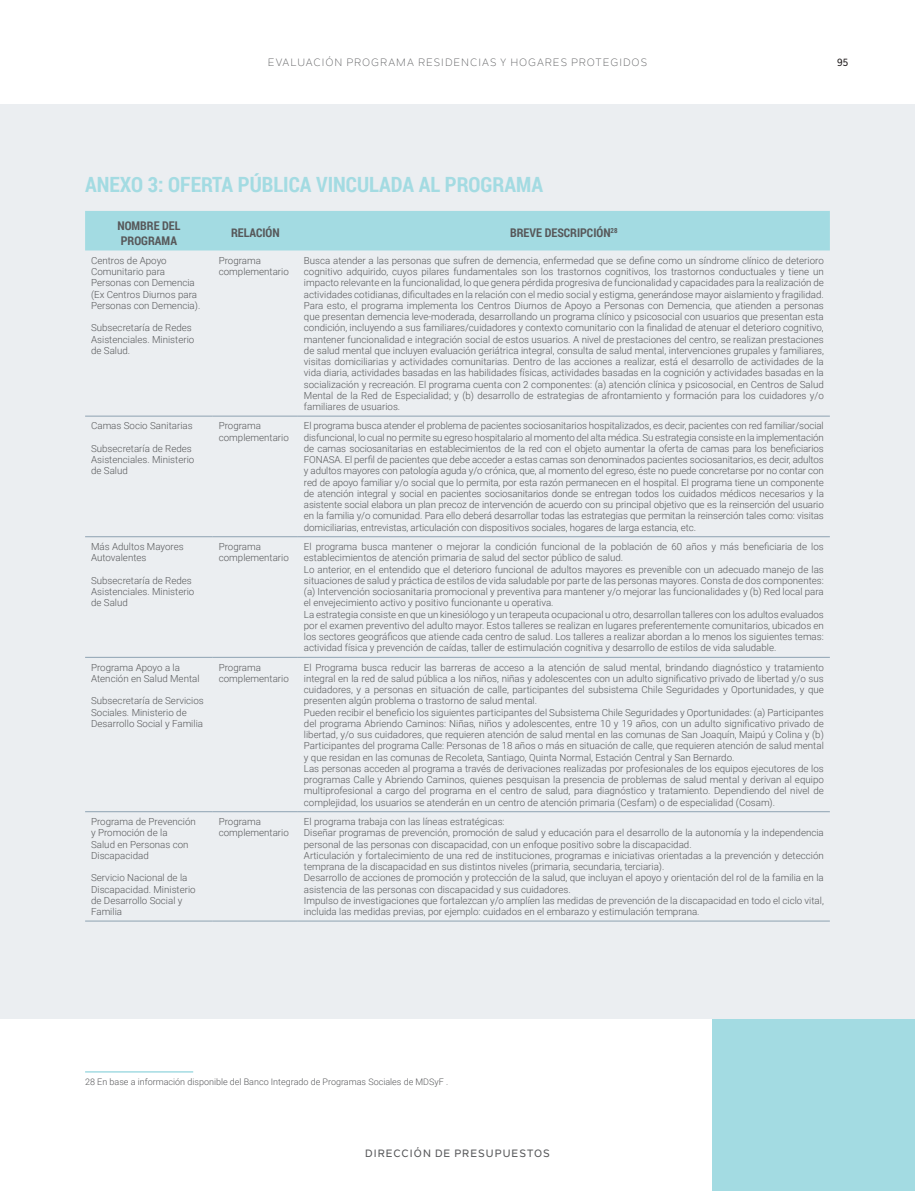
<style>
.page{position:relative;width:915px;height:1191px;background:#fff}
.page>*{position:absolute;margin:0;border:0;box-sizing:border-box;transform-origin:0 0}
.titulo{font:700 21px "Roboto Condensed";color:#a3dbe2}
.titulo_tabla{font:700 12px/15px "Roboto Condensed";color:#57585a}
.t1{font:10.5px "Nolan Next";letter-spacing:.1em;color:#57585a}
.t2{font:500 10.5px "Nolan Next";letter-spacing:.1em;color:#57585a}
.t3{font:500 10.5px "Nolan Next";color:#231f20}
.texto_tabla{font:300 9.75px/11.2px "Roboto";color:#57585a}
.pie_de_nota{font:300 9px "Roboto";color:#57585a}
</style>
<div class="page">
<div style="left:712px;top:353px;width:202px;height:838px;background:#a3dbe2"></div>
<div style="left:0;top:104px;width:914px;height:914px;background:#ebeef1"></div>
<div style="left:85px;top:211px;width:744px;height:39px;background:#a3dbe2"></div>
<hr style="left:85px;top:416px;width:128px;height:1px;background:#8da2b2">
<hr style="left:213px;top:416px;width:85px;height:1px;background:#8da2b2">
<hr style="left:298px;top:416px;width:531px;height:1px;background:#8da2b2">
<hr style="left:85px;top:536px;width:128px;height:1px;background:#8da2b2">
<hr style="left:213px;top:536px;width:85px;height:1px;background:#8da2b2">
<hr style="left:298px;top:536px;width:531px;height:1px;background:#8da2b2">
<hr style="left:85px;top:657px;width:128px;height:1px;background:#8da2b2">
<hr style="left:213px;top:657px;width:85px;height:1px;background:#8da2b2">
<hr style="left:298px;top:657px;width:531px;height:1px;background:#8da2b2">
<hr style="left:85px;top:811px;width:128px;height:1px;background:#8da2b2">
<hr style="left:213px;top:811px;width:85px;height:1px;background:#8da2b2">
<hr style="left:298px;top:811px;width:531px;height:1px;background:#8da2b2">
<hr style="left:85px;top:920px;width:128px;height:1px;background:#8da2b2">
<hr style="left:213px;top:920px;width:85px;height:1px;background:#8da2b2">
<hr style="left:298px;top:920px;width:531px;height:1px;background:#8da2b2">
<hr style="left:85px;top:1071px;width:108px;height:1px;background:#a3dbe2">
<p class="t1" style="left:268px;top:56px;width:380px">EVALUACIÓN PROGRAMA RESIDENCIAS Y HOGARES PROTEGIDOS</p>
<p class="t3" style="left:836px;top:56px;width:12px">95</p>
<p class="titulo" style="left:85px;top:170px;width:459px">ANEXO 3: OFERTA PÚBLICA VINCULADA AL PROGRAMA</p>
<p class="titulo_tabla" style="left:117px;top:217px;width:65px">NOMBRE DEL<br>PROGRAMA</p>
<p class="titulo_tabla" style="left:231px;top:225px;width:50px">RELACIÓN</p>
<p class="titulo_tabla" style="left:510px;top:225px;width:109px">BREVE DESCRIPCIÓN<sup>28</sup></p>
<p class="texto_tabla" style="left:91px;top:254px;width:111px">Centros de Apoyo<br>Comunitario para<br>Personas con Demencia (Ex Centros Diurnos para<br>Personas con Demencia).</p>
<p class="texto_tabla" style="left:91px;top:322px;width:105px">Subsecretaría de Redes<br>Asistenciales. Ministerio de Salud.</p>
<p class="texto_tabla" style="left:219px;top:254px;width:72px">Programa complementario</p>
<p class="texto_tabla" style="left:304px;top:254px;width:521px;text-align:justify">Busca atender a las personas que sufren de demencia, enfermedad que se define como un síndrome clínico de deterioro cognitivo adquirido, cuyos pilares fundamentales son los trastornos cognitivos, los trastornos conductuales y tiene un impacto relevante en la funcionalidad, lo que genera pérdida progresiva de funcionalidad y capacidades para la realización de actividades cotidianas, dificultades en la relación con el medio social y estigma, generándose mayor aislamiento y fragilidad.<br>Para esto, el programa implementa los Centros Diurnos de Apoyo a Personas con Demencia, que atienden a personas que presentan demencia leve-moderada, desarrollando un programa clínico y psicosocial con usuarios que presentan esta condición, incluyendo a sus familiares/cuidadores y contexto comunitario con la finalidad de atenuar el deterioro cognitivo, mantener funcionalidad e integración social de estos usuarios. A nivel de prestaciones del centro, se realizan prestaciones de salud mental que incluyen evaluación geriátrica integral, consulta de salud mental, intervenciones grupales y familiares, visitas domiciliarias y actividades comunitarias. Dentro de las acciones a realizar, está el desarrollo de actividades de la vida diaria, actividades basadas en las habilidades físicas, actividades basadas en la cognición y actividades basadas en la socialización y recreación. El programa cuenta con 2 componentes: (a) atención clínica y psicosocial, en Centros de Salud Mental de la Red de Especialidad; y (b) desarrollo de estrategias de afrontamiento y formación para los cuidadores y/o familiares de usuarios.</p>
<p class="texto_tabla" style="left:91px;top:420px;width:103px">Camas Socio Sanitarias</p>
<p class="texto_tabla" style="left:91px;top:442px;width:105px">Subsecretaría de Redes<br>Asistenciales. Ministerio de Salud</p>
<p class="texto_tabla" style="left:219px;top:420px;width:72px">Programa complementario</p>
<p class="texto_tabla" style="left:304px;top:420px;width:521px;text-align:justify">El programa busca atender el problema de pacientes sociosanitarios hospitalizados, es decir, pacientes con red familiar/social disfuncional, lo cual no permite su egreso hospitalario al momento del alta médica. Su estrategia consiste en la implementación de camas sociosanitarias en establecimientos de la red con el objeto aumentar la oferta de camas para los beneficiarios FONASA. El perfil de pacientes que debe acceder a estas camas son denominados pacientes sociosanitarios, es decir, adultos y adultos mayores con patología aguda y/o crónica, que, al momento del egreso, éste no puede concretarse por no contar con red de apoyo familiar y/o social que lo permita, por esta razón permanecen en el hospital. El programa tiene un componente de atención integral y social en pacientes sociosanitarios donde se entregan todos los cuidados médicos necesarios y la asistente social elabora un plan precoz de intervención de acuerdo con su principal objetivo que es la reinserción del usuario en la familia y/o comunidad. Para ello deberá desarrollar todas las estrategias que permitan la reinserción tales como: visitas domiciliarias, entrevistas, articulación con dispositivos sociales, hogares de larga estancia, etc.</p>
<p class="texto_tabla" style="left:91px;top:540px;width:94px">Más Adultos Mayores<br>Autovalentes</p>
<p class="texto_tabla" style="left:91px;top:574px;width:105px">Subsecretaría de Redes<br>Asistenciales. Ministerio de Salud</p>
<p class="texto_tabla" style="left:219px;top:540px;width:72px">Programa complementario</p>
<p class="texto_tabla" style="left:304px;top:540px;width:521px">El programa busca mantener o mejorar la condición funcional de la población de 60 años y más beneficiaria de los establecimientos de atención primaria de salud del sector público de salud.</p>
<p class="texto_tabla" style="left:304px;top:563px;width:521px;text-align:justify">Lo anterior, en el entendido que el deterioro funcional de adultos mayores es prevenible con un adecuado manejo de las situaciones de salud y práctica de estilos de vida saludable por parte de las personas mayores. Consta de dos componentes: (a) Intervención sociosanitaria promocional y preventiva para mantener y/o mejorar las funcionalidades y (b) Red local para el envejecimiento activo y positivo funcionante u operativa.</p>
<p class="texto_tabla" style="left:304px;top:608px;width:521px;text-align:justify">La estrategia consiste en que un kinesiólogo y un terapeuta ocupacional u otro, desarrollan talleres con los adultos evaluados por el examen preventivo del adulto mayor. Estos talleres se realizan en lugares preferentemente comunitarios, ubicados en los sectores geográficos que atiende cada centro de salud. Los talleres a realizar abordan a lo menos los siguientes temas: actividad física y prevención de caídas, taller de estimulación cognitiva y desarrollo de estilos de vida saludable.</p>
<p class="texto_tabla" style="left:91px;top:661px;width:110px">Programa Apoyo a la<br>Atención en Salud Mental</p>
<p class="texto_tabla" style="left:91px;top:695px;width:114px">Subsecretaría de Servicios<br>Sociales. Ministerio de<br>Desarrollo Social y Familia</p>
<p class="texto_tabla" style="left:219px;top:661px;width:72px">Programa complementario</p>
<p class="texto_tabla" style="left:304px;top:661px;width:521px;text-align:justify">El Programa busca reducir las barreras de acceso a la atención de salud mental, brindando diagnóstico y tratamiento integral en la red de salud pública a los niños, niñas y adolescentes con un adulto significativo privado de libertad y/o sus cuidadores, y a personas en situación de calle, participantes del subsistema Chile Seguridades y Oportunidades, y que presenten algún problema o trastorno de salud mental.</p>
<p class="texto_tabla" style="left:304px;top:706px;width:521px;text-align:justify">Pueden recibir el beneficio los siguientes participantes del Subsistema Chile Seguridades y Oportunidades: (a) Participantes del programa Abriendo Caminos: Niñas, niños y adolescentes, entre 10 y 19 años, con un adulto significativo privado de libertad, y/o sus cuidadores, que requieren atención de salud mental en las comunas de San Joaquín, Maipú y Colina y (b)<br>Participantes del programa Calle: Personas de 18 años o más en situación de calle, que requieren atención de salud mental y que residan en las comunas de Recoleta, Santiago, Quinta Normal, Estación Central y San Bernardo.</p>
<p class="texto_tabla" style="left:304px;top:762px;width:521px;text-align:justify">Las personas acceden al programa a través de derivaciones realizadas por profesionales de los equipos ejecutores de los programas Calle y Abriendo Caminos, quienes pesquisan la presencia de problemas de salud mental y derivan al equipo multiprofesional a cargo del programa en el centro de salud, para diagnóstico y tratamiento. Dependiendo del nivel de complejidad, los usuarios se atenderán en un centro de atención primaria (Cesfam) o de especialidad (Cosam).</p>
<p class="texto_tabla" style="left:91px;top:815px;width:106px">Programa de Prevención y Promoción de la<br>Salud en Personas con<br>Discapacidad</p>
<p class="texto_tabla" style="left:91px;top:872px;width:106px">Servicio Nacional de la<br>Discapacidad. Ministerio de Desarrollo Social y<br>Familia</p>
<p class="texto_tabla" style="left:219px;top:815px;width:72px">Programa complementario</p>
<p class="texto_tabla" style="left:304px;top:815px;width:202px">El programa trabaja con las líneas estratégicas:</p>
<p class="texto_tabla" style="left:304px;top:827px;width:521px">Diseñar programas de prevención, promoción de salud y educación para el desarrollo de la autonomía y la independencia personal de las personas con discapacidad, con un enfoque positivo sobre la discapacidad.</p>
<p class="texto_tabla" style="left:304px;top:849px;width:521px">Articulación y fortalecimiento de una red de instituciones, programas e iniciativas orientadas a la prevención y detección temprana de la discapacidad en sus distintos niveles (primaria, secundaria, terciaria).</p>
<p class="texto_tabla" style="left:304px;top:872px;width:521px">Desarrollo de acciones de promoción y protección de la salud, que incluyan el apoyo y orientación del rol de la familia en la asistencia de las personas con discapacidad y sus cuidadores.</p>
<p class="texto_tabla" style="left:304px;top:894px;width:521px">Impulso de investigaciones que fortalezcan y/o amplíen las medidas de prevención de la discapacidad en todo el ciclo vital, incluida las medidas previas, por ejemplo: cuidados en el embarazo y estimulación temprana.</p>
<p class="pie_de_nota" style="left:85px;top:1075px;width:364px">28 En base a información disponible del Banco Integrado de Programas Sociales de MDSyF .</p>
<p class="t2" style="left:365px;top:1147px;width:186px">DIRECCIÓN DE PRESUPUESTOS</p>
</div>
